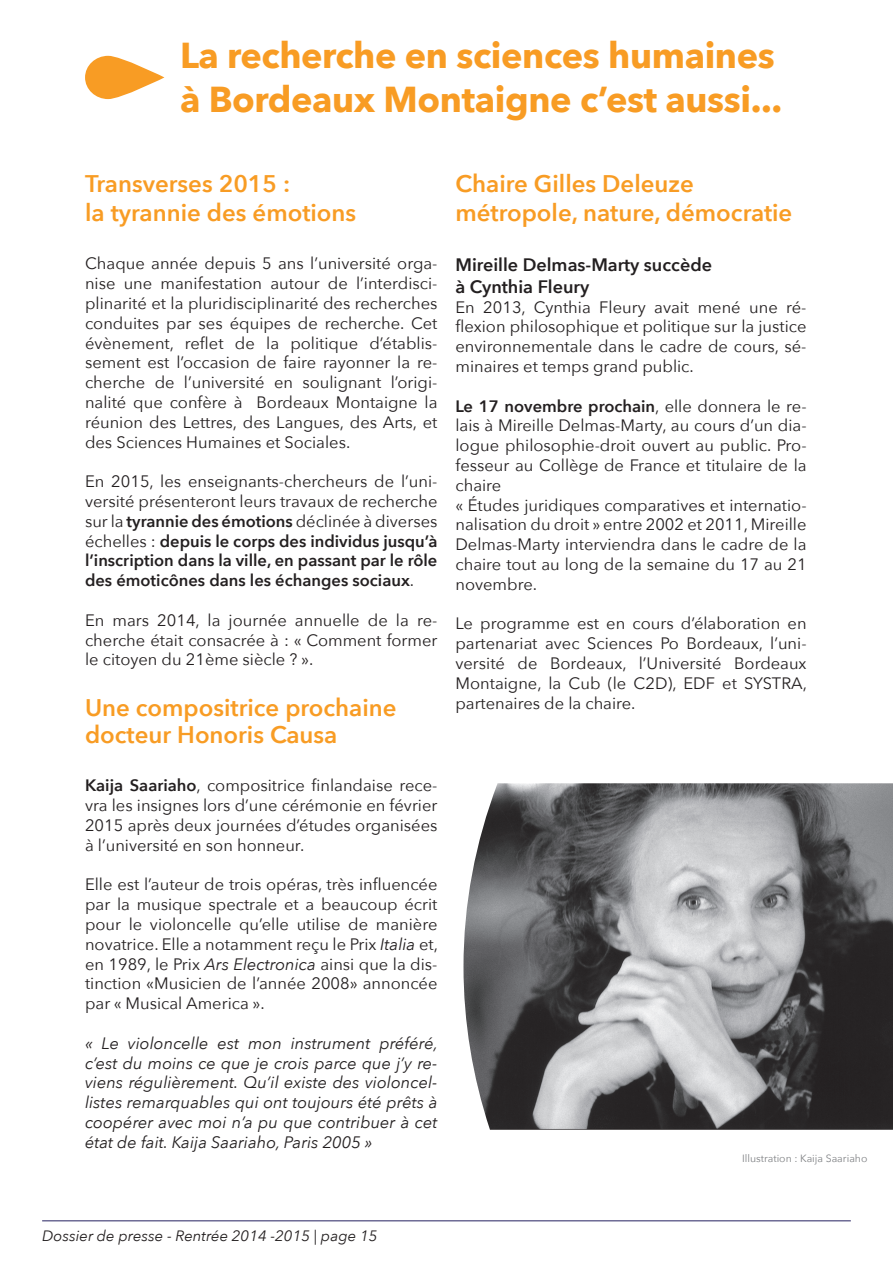
<style>
.page{position:relative;width:893px;height:1263px;background:#fff}
.page>*{position:absolute;margin:0;border:0;box-sizing:border-box;transform-origin:0 0}
.t1{font:700 36px/43.2px "Avenir Next";letter-spacing:-.01em;color:#f89c24}
.t2{font:600 24px/28.8px "Avenir Next";color:#f89c24}
.t3{font:600 18px/21.6px "Avenir Next";color:#231f20}
.t4{font:16.5px/19.8px "Avenir Next";color:#231f20;text-align:justify}
.t5{font:600 16.5px/19.8px "Avenir Next";color:#231f20;text-align:justify}
.t6{font:italic 16.5px/19.8px "Avenir Next";color:#231f20;text-align:justify}
.t7{font:italic 15px "Avenir Next";color:#231f20}
.t8{font:10.5px "Avenir Next";color:#808285}
.s1{font-weight:400}
.s2{font-weight:600}
.s3{font-style:italic}
</style>
<div class="page">
<img style="left:463px;top:783px;width:430px;height:347px">
<hr style="left:42px;top:1220px;width:809px;height:1px;background:#252161">
<svg style="left:85px;top:56px;width:79px;height:43px"></svg>
<h1 class="t1" style="left:180px;top:34px;width:604px">La recherche en sciences humaines à Bordeaux Montaigne c’est aussi...</h1>
<h2 class="t2" style="left:85px;top:169px;width:273px">Transverses 2015 :<br>la tyrannie des émotions</h2>
<p class="t4" style="left:85px;top:253px;width:354px">Chaque année depuis 5 ans l’université orga&shy;nise une manifestation autour de l’interdisci&shy;plinarité et la pluridisciplinarité des recherches conduites par ses équipes de recherche. Cet évènement, reflet de la politique d’établis&shy;sement est l’occasion de faire rayonner la re&shy;cherche de l’université en soulignant l’origi&shy;nalité que confère à Bordeaux Montaigne la réunion des Lettres, des Langues, des Arts, et des Sciences Humaines et Sociales.</p>
<p class="t5" style="left:85px;top:471px;width:354px"><span class="s1">En 2015, les enseignants-chercheurs de l’uni&shy;versité présenteront leurs travaux de recherche sur la</span> tyrannie des émotions <span class="s1">déclinée à diverses échelles :</span> depuis le corps des individus jusqu’à l’inscription dans la ville, en passant par le rôle des émoticônes dans les échanges sociaux<span class="s1">.</span></p>
<p class="t4" style="left:85px;top:609px;width:354px">En mars 2014, la journée annuelle de la re&shy;cherche était consacrée à : « Comment former le citoyen du 21ème siècle ? ».</p>
<h2 class="t2" style="left:85px;top:693px;width:313px;line-height:27px">Une compositrice prochaine docteur Honoris Causa</h2>
<p class="t4" style="left:85px;top:775px;width:354px"><span class="s2">Kaija Saariaho</span>, compositrice finlandaise rece&shy;vra les insignes lors d’une cérémonie en février 2015 après deux journées d’études organisées à l’université en son honneur.</p>
<p class="t4" style="left:85px;top:874px;width:354px">Elle est l’auteur de trois opéras, très influencée par la musique spectrale et a beaucoup écrit pour le violoncelle qu’elle utilise de manière novatrice. Elle a notamment reçu le Prix <span class="s3">Italia</span> et, en 1989, le Prix <span class="s3">Ars Electronica</span> ainsi que la dis&shy;tinction «Musicien de l’année 2008» annoncée par « Musical America ».</p>
<p class="t6" style="left:85px;top:1032px;width:354px">« Le violoncelle est mon instrument préféré, c’est du moins ce que je crois parce que j’y re&shy;viens régulièrement. Qu’il existe des violoncel&shy;listes remarquables qui ont toujours été prêts à coopérer avec moi n’a pu que contribuer à cet état de fait. Kaija Saariaho, Paris 2005 »</p>
<h2 class="t2" style="left:455px;top:169px;width:338px">Chaire Gilles Deleuze métropole, nature, démocratie</h2>
<p class="t3" style="left:455px;top:254px;width:258px">Mireille Delmas-Marty succède à Cynthia Fleury</p>
<p class="t4" style="left:455px;top:296px;width:353px">En 2013, Cynthia Fleury avait mené une ré&shy;flexion philosophique et politique sur la justice environnementale dans le cadre de cours, sé&shy;minaires et temps grand public.</p>
<p class="t4" style="left:455px;top:395px;width:353px;text-align:left"><span class="s2">Le 17 novembre prochain</span>, elle donnera le re&shy;lais à Mireille Delmas-Marty, au cours d’un dia&shy;logue philosophie-droit ouvert au public. Pro&shy;fesseur au Collège de France et titulaire de la chaire<br>« Études juridiques comparatives et internatio&shy;nalisation du droit » entre 2002 et 2011, Mireille Delmas-Marty interviendra dans le cadre de la chaire tout au long de la semaine du 17 au 21 novembre.</p>
<p class="t4" style="left:455px;top:613px;width:353px">Le programme est en cours d’élaboration en partenariat avec Sciences Po Bordeaux, l’uni&shy;versité de Bordeaux, l’Université Bordeaux Montaigne, la Cub (le C2D), EDF et SYSTRA, partenaires de la chaire.</p>
<p class="t8" style="left:742px;top:1149px;width:127px">Illustration : Kaija Saariaho</p>
<p class="t7" style="left:42px;top:1223px;width:337px">Dossier de presse - Rentrée 2014 -2015 | page 15</p>
</div>
